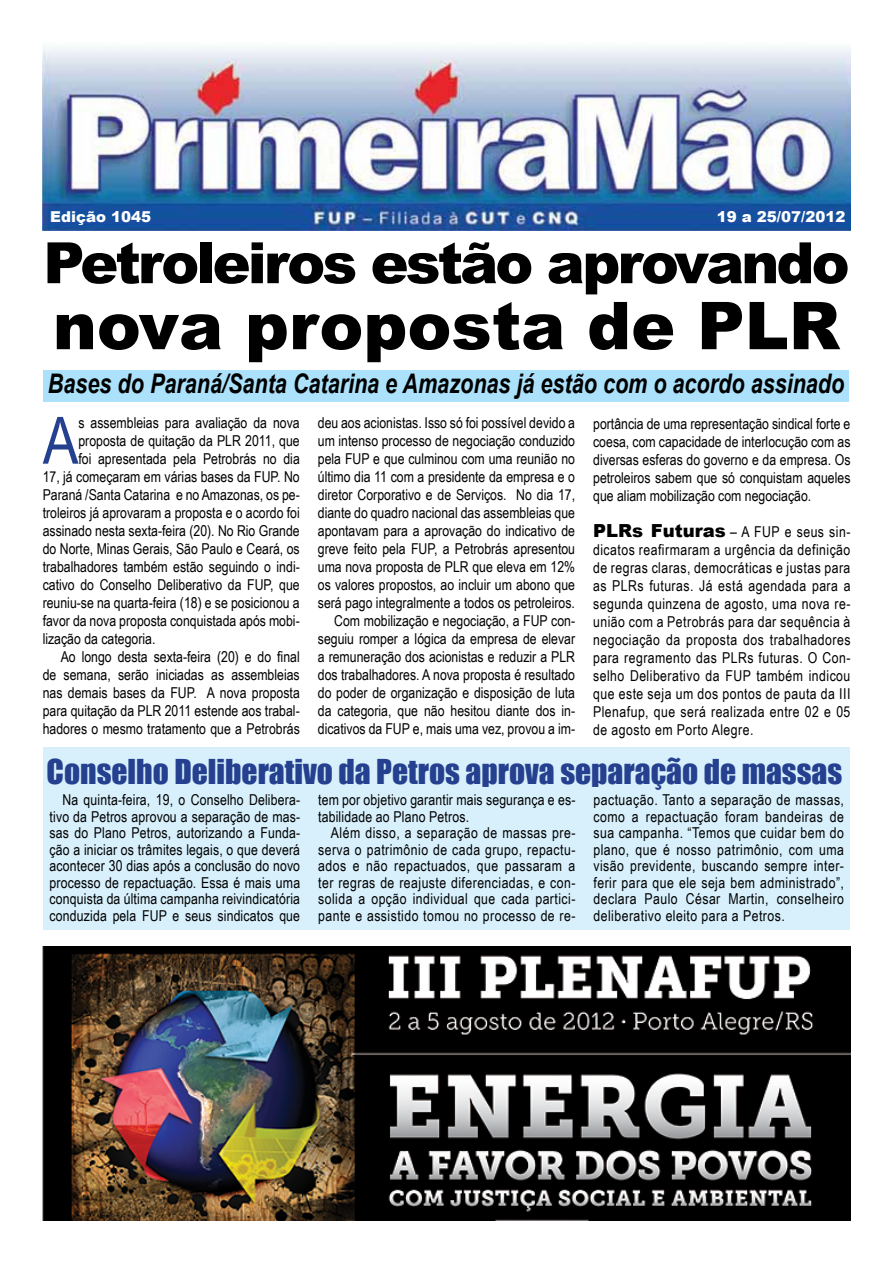
<style>
.page{position:relative;width:893px;height:1263px;background:#fff}
.page>*{position:absolute;margin:0;border:0;box-sizing:border-box;transform-origin:0 0}
.t1{font:900 66px "Arial";color:#000}
.t2{font:65.25px "Arial Narrow";color:#25408f}
.t3{font:900 57px "Arial";letter-spacing:-.05em;color:#000}
.t4{font:31.5px "Impact";color:#25408f}
.t5{font:italic 700 27px "Arial";color:#000;scale:.8 1}
.t6{font:15px/18px "Arial Narrow";color:#000;text-align:justify}
.t7{font:900 15px "Arial";color:#fff}
.s1{font-family:"Arial";font-weight:900;font-size:18px}
</style>
<div class="page">
<div style="left:43px;top:370px;width:806px;height:31px;background:#abe1fa"></div>
<div style="left:43px;top:747px;width:807px;height:182px;background:#d7f0fc"></div>
<img style="left:43px;top:47px;width:807px;height:183px">
<img style="left:43px;top:946px;width:807px;height:274px">
<p class="t7" style="left:50px;top:206px;width:102px">Edição 1045</p>
<p class="t7" style="left:717px;top:206px;width:130px">19 a 25/07/2012</p>
<h3 class="t3" style="left:43px;top:221px;width:808px">Petroleiros estão aprovando</h3>
<h1 class="t1" style="left:53px;top:278px;width:789px">nova proposta de PLR</h1>
<h3 class="t5" style="left:48px;top:366px;width:997px">Bases do Paraná/Santa Catarina e Amazonas já estão com o acordo assinado</h3>
<h2 class="t2" style="left:43px;top:393px;width:37px">A</h2>
<p class="t6" style="left:78px;top:413px;width:223px">s assembleias para avaliação da nova</p>
<p class="t6" style="left:78px;top:431px;width:223px">proposta de quitação da PLR 2011, que</p>
<p class="t6" style="left:78px;top:449px;width:223px">foi apresentada pela Petrobrás no dia</p>
<p class="t6" style="left:43px;top:467px;width:259px">17, já começaram em várias bases da FUP. No</p>
<p class="t6" style="left:43px;top:485px;width:259px">Paraná /Santa Catarina e no Amazonas, os pe-</p>
<p class="t6" style="left:43px;top:503px;width:259px">troleiros já aprovaram a proposta e o acordo foi</p>
<p class="t6" style="left:43px;top:521px;width:259px">assinado nesta sexta-feira (20). No Rio Grande</p>
<p class="t6" style="left:43px;top:539px;width:259px">do Norte, Minas Gerais, São Paulo e Ceará, os</p>
<p class="t6" style="left:43px;top:557px;width:259px">trabalhadores também estão seguindo o indi-</p>
<p class="t6" style="left:43px;top:575px;width:259px">cativo do Conselho Deliberativo da FUP, que</p>
<p class="t6" style="left:43px;top:593px;width:259px">reuniu-se na quarta-feira (18) e se posicionou a</p>
<p class="t6" style="left:43px;top:611px;width:259px">favor da nova proposta conquistada após mobi-</p>
<p class="t6" style="left:43px;top:629px;width:114px">lização da categoria.</p>
<p class="t6" style="left:61px;top:647px;width:241px">Ao longo desta sexta-feira (20) e do final</p>
<p class="t6" style="left:43px;top:665px;width:259px">de semana, serão iniciadas as assembleias</p>
<p class="t6" style="left:43px;top:683px;width:259px">nas demais bases da FUP. A nova proposta</p>
<p class="t6" style="left:43px;top:701px;width:259px">para quitação da PLR 2011 estende aos trabal-</p>
<p class="t6" style="left:43px;top:719px;width:259px">hadores o mesmo tratamento que a Petrobrás</p>
<p class="t6" style="left:318px;top:413px;width:259px;text-align:right">deu aos acionistas. Isso só foi possível devido a um intenso processo de negociação conduzido pela FUP e que culminou com uma reunião no último dia 11 com a presidente da empresa e o diretor Corporativo e de Serviços. No dia 17, diante do quadro nacional das assembleias que apontavam para a aprovação do indicativo de greve feito pela FUP, a Petrobrás apresentou uma nova proposta de PLR que eleva em 12% os valores propostos, ao incluir um abono que será pago integralmente a todos os petroleiros.<br>Com mobilização e negociação, a FUP con&shy;seguiu romper a lógica da empresa de elevar a remuneração dos acionistas e reduzir a PLR dos trabalhadores. A nova proposta é resultado do poder de organização e disposição de luta da categoria, que não hesitou diante dos in&shy;dicativos da FUP e, mais uma vez, provou a im-</p>
<p class="t6" style="left:593px;top:414px;width:259px">portância de uma representação sindical forte e coesa, com capacidade de interlocução com as diversas esferas do governo e da empresa. Os petroleiros sabem que só conquistam aqueles que aliam mobilização com negociação.</p>
<p class="t6" style="left:593px;top:522px;width:259px"><span class="s1">PLRs Futuras</span> – A FUP e seus sin&shy;dicatos reafirmaram a urgência da definição de regras claras, democráticas e justas para as PLRs futuras. Já está agendada para a segunda quinzena de agosto, uma nova re&shy;união com a Petrobrás para dar sequência à negociação da proposta dos trabalhadores para regramento das PLRs futuras. O Con&shy;selho Deliberativo da FUP também indicou que este seja um dos pontos de pauta da III Plenafup, que será realizada entre 02 e 05 de agosto em Porto Alegre.</p>
<h3 class="t4" style="left:47px;top:747px;width:797px">Conselho Deliberativo da Petros aprova separação de massas</h3>
<p class="t6" style="left:318px;top:791px;width:259px;line-height:16.5px">tem por objetivo garantir mais segurança e es&shy;tabilidade ao Plano Petros.</p>
<p class="t6" style="left:318px;top:824px;width:259px;line-height:16.5px;text-indent:13px">Além disso, a separação de massas pre&shy;serva o patrimônio de cada grupo, repactu&shy;ados e não repactuados, que passaram a ter regras de reajuste diferenciadas, e con&shy;solida a opção individual que cada partici&shy;pante e assistido tomou no processo de re-</p>
<p class="t6" style="left:50px;top:791px;width:252px;line-height:16.5px;text-indent:13px">Na quinta-feira, 19, o Conselho Delibera&shy;tivo da Petros aprovou a separação de mas&shy;sas do Plano Petros, autorizando a Funda&shy;ção a iniciar os trâmites legais, o que deverá acontecer 30 dias após a conclusão do novo processo de repactuação. Essa é mais uma conquista da última campanha reivindicatória conduzida pela FUP e seus sindicatos que</p>
<p class="t6" style="left:593px;top:791px;width:252px;line-height:16.5px">pactuação. Tanto a separação de massas, como a repactuação foram bandeiras de sua campanha. “Temos que cuidar bem do plano, que é nosso patrimônio, com uma visão previdente, buscando sempre inter&shy;ferir para que ele seja bem administrado”, declara Paulo César Martin, conselheiro deliberativo eleito para a Petros.</p>
</div>
